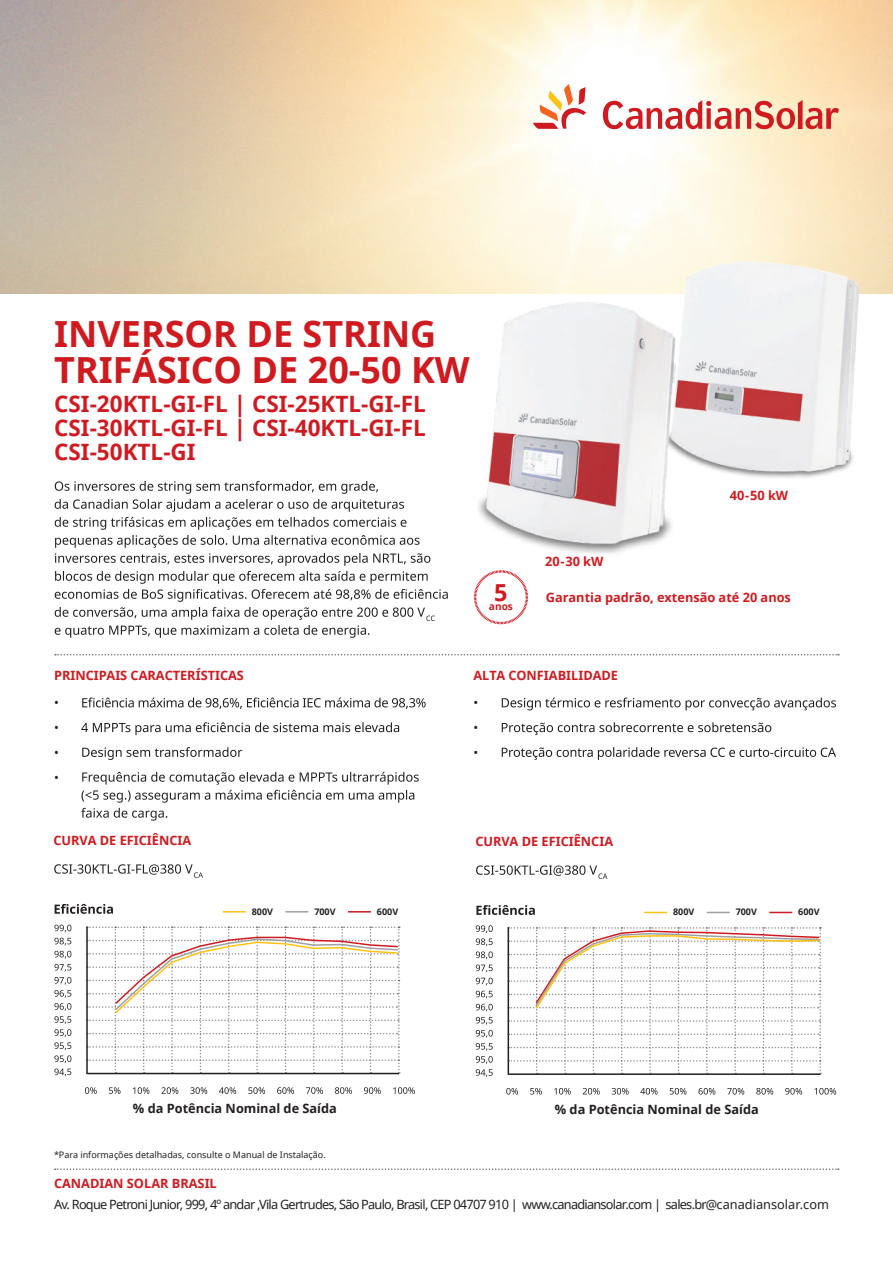
<style>
.page{position:relative;width:893px;height:1263px;background:#fff}
.page>*{position:absolute;margin:0;border:0;box-sizing:border-box;transform-origin:0 0}
.t1{font:700 36px/36px "Noto Sans";color:#cf1a20}
.t2{font:700 23.4px "Noto Sans";color:#cf1a20}
.t3{font:700 22.5px/24px "Noto Sans";color:#cf1a20;text-align:justify}
.t4{font:700 12.75px "Noto Sans";color:#cf1a20}
.t5{font:12.75px/24.8px "Noto Sans";letter-spacing:-.06em;color:#231f20;text-align:justify}
.t6{font:700 12.75px "Noto Sans";color:#231f20}
.t7{font:700 10.2px "Noto Sans";color:#cf1a20}
.t8{font:9px "Noto Sans";color:#231f20}
.t9{font:700 9px "Noto Sans";color:#231f20}
</style>
<div class="page">
<svg style="left:55px;top:1168px;width:784px;height:2px"></svg>
<svg style="left:533px;top:84px;width:53px;height:45px"></svg>
<svg style="left:603px;top:100px;width:236px;height:29px"></svg>
<svg style="left:82px;top:697px;width:344px;height:12px"></svg>
<svg style="left:81px;top:722px;width:318px;height:13px"></svg>
<svg style="left:82px;top:747px;width:160px;height:13px"></svg>
<svg style="left:81px;top:772px;width:338px;height:49px"></svg>
<svg style="left:502px;top:697px;width:334px;height:13px"></svg>
<svg style="left:502px;top:722px;width:269px;height:13px"></svg>
<svg style="left:502px;top:747px;width:334px;height:13px"></svg>
<svg style="left:55px;top:481px;width:393px;height:157px"></svg>
<svg style="left:54px;top:864px;width:149px;height:14px"></svg>
<svg style="left:55px;top:904px;width:58px;height:10px"></svg>
<svg style="left:85px;top:1087px;width:330px;height:7px"></svg>
<svg style="left:54px;top:964px;width:17px;height:7px"></svg>
<svg style="left:54px;top:951px;width:17px;height:7px"></svg>
<svg style="left:54px;top:938px;width:17px;height:7px"></svg>
<svg style="left:54px;top:925px;width:17px;height:7px"></svg>
<svg style="left:54px;top:977px;width:17px;height:99px"></svg>
<hr style="left:86px;top:926px;width:2px;height:148px;background:#231f20">
<hr style="left:87px;top:1073px;width:312px;height:1px;background:#231f20">
<svg style="left:223px;top:911px;width:23px;height:1px"></svg>
<svg style="left:348px;top:911px;width:23px;height:1px"></svg>
<svg style="left:285px;top:911px;width:23px;height:1px"></svg>
<svg style="left:87px;top:926px;width:313px;height:147px"></svg>
<svg style="left:474px;top:570px;width:54px;height:54px"></svg>
<svg style="left:55px;top:654px;width:784px;height:1px"></svg>
<img style="left:640px;top:240px;width:253px;height:238px">
<svg style="left:476px;top:865px;width:131px;height:14px"></svg>
<svg style="left:476px;top:905px;width:59px;height:10px"></svg>
<svg style="left:506px;top:1088px;width:330px;height:6px"></svg>
<svg style="left:476px;top:1030px;width:17px;height:7px"></svg>
<svg style="left:476px;top:1017px;width:17px;height:7px"></svg>
<svg style="left:476px;top:1004px;width:17px;height:7px"></svg>
<svg style="left:476px;top:991px;width:17px;height:7px"></svg>
<svg style="left:476px;top:978px;width:17px;height:7px"></svg>
<svg style="left:476px;top:925px;width:17px;height:47px"></svg>
<svg style="left:476px;top:1043px;width:17px;height:34px"></svg>
<hr style="left:508px;top:1073px;width:312px;height:2px;background:#231f20">
<svg style="left:644px;top:912px;width:23px;height:1px"></svg>
<svg style="left:769px;top:912px;width:23px;height:1px"></svg>
<svg style="left:707px;top:912px;width:23px;height:1px"></svg>
<svg style="left:508px;top:927px;width:313px;height:147px"></svg>
<img style="left:478px;top:297px;width:215px;height:257px">
<h1 class="t1" style="left:54px;top:315px;width:417px">INVERSOR DE STRING<br>TRIFÁSICO DE 20-50 KW</h1>
<h3 class="t3" style="left:54px;top:391px;width:373px">CSI-20KTL-GI-FL | CSI-25KTL-GI-FL CSI-30KTL-GI-FL | CSI-40KTL-GI-FL CSI-50KTL-GI</h3>
<h2 class="t2" style="left:494px;top:576px;width:15px">5</h2>
<p class="t7" style="left:489px;top:599px;width:26px">anos</p>
<p class="t4" style="left:545px;top:552px;width:60px">20-30 kW</p>
<p class="t4" style="left:730px;top:486px;width:60px">40-50 kW</p>
<p class="t4" style="left:546px;top:588px;width:246px">Garantia padrão, extensão até 20 anos</p>
<p class="t4" style="left:54px;top:667px;width:191px">PRINCIPAIS CARACTERÍSTICAS</p>
<p class="t5" style="left:54px;top:690px;width:6px">• • • •</p>
<p class="t5" style="left:473px;top:690px;width:6px">• • •</p>
<p class="t4" style="left:473px;top:667px;width:146px">ALTA CONFIABILIDADE</p>
<p class="t4" style="left:53px;top:832px;width:139px">CURVA DE EFICIÊNCIA</p>
<p class="t4" style="left:475px;top:833px;width:139px">CURVA DE EFICIÊNCIA</p>
<p class="t9" style="left:252px;top:905px;width:23px">800V</p>
<p class="t9" style="left:314px;top:905px;width:23px">700V</p>
<p class="t9" style="left:377px;top:905px;width:23px">600V</p>
<p class="t9" style="left:673px;top:906px;width:23px">800V</p>
<p class="t9" style="left:736px;top:906px;width:23px">700V</p>
<p class="t9" style="left:798px;top:906px;width:23px">600V</p>
<p class="t6" style="left:133px;top:1099px;width:205px">% da Potência Nominal de Saída</p>
<p class="t6" style="left:555px;top:1100px;width:205px">% da Potência Nominal de Saída</p>
<p class="t8" style="left:54px;top:1148px;width:273px">*Para informações detalhadas, consulte o Manual de Instalação.</p>
<p class="t4" style="left:54px;top:1174px;width:164px">CANADIAN SOLAR BRASIL</p>
<p class="t5" style="left:54px;top:1192px;width:776px">Av. Roque Petroni Junior, 999, 4º andar ,Vila Gertrudes, São Paulo, Brasil, CEP 04707 910 | www.canadiansolar.com | sales.br@canadiansolar.com</p>
</div>
